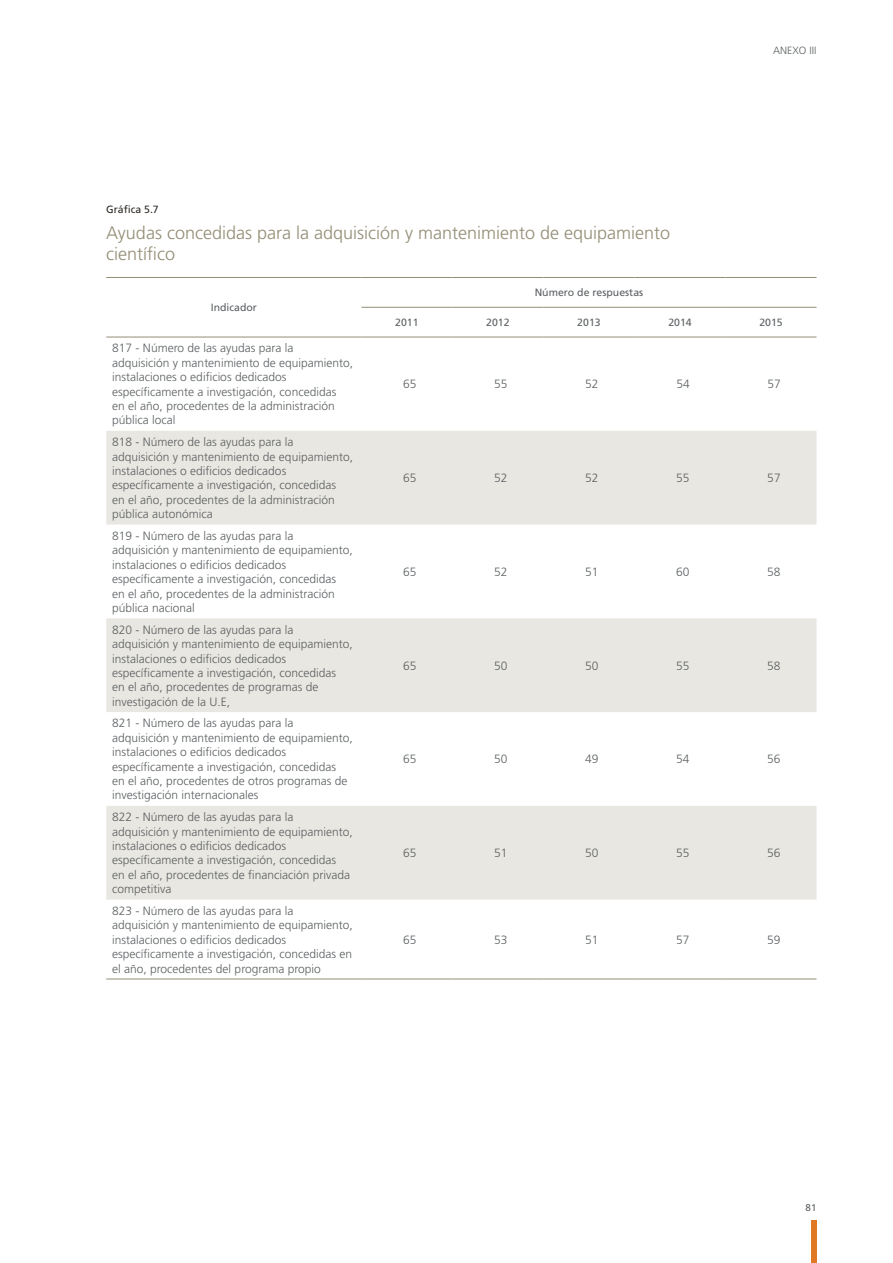
<style>
.page{position:relative;width:893px;height:1263px;background:#fff}
.page>*{position:absolute;margin:0;border:0;box-sizing:border-box;transform-origin:0 0}
.t1{font:300 18px/21.6px "Frutiger LT Std";color:#938d76}
.t2{font:300 12px/14.4px "Frutiger LT Std";color:#5c6062}
.t3{font:10.5px "Frutiger LT Std";color:#5c6062}
.t4{font:10.5px "Frutiger LT Std";color:#2e2a25}
.t5{font:300 10.5px "Frutiger LT Std";color:#5c6062}
.t6{font:9.75px "Frutiger LT Std";color:#5c6062}
</style>
<div class="page">
<div style="left:811px;top:1220px;width:6px;height:43px;background:#e17824"></div>
<svg style="left:106px;top:431px;width:710px;height:469px;fill:#e9e7e1"></svg>
<hr style="left:106px;top:277px;width:255px;height:1px;background:#938d76">
<hr style="left:361px;top:277px;width:91px;height:1px;background:#938d76">
<hr style="left:452px;top:277px;width:91px;height:1px;background:#938d76">
<hr style="left:543px;top:277px;width:91px;height:1px;background:#938d76">
<hr style="left:634px;top:277px;width:91px;height:1px;background:#938d76">
<hr style="left:725px;top:277px;width:91px;height:1px;background:#938d76">
<hr style="left:361px;top:307px;width:91px;height:1px;background:#938d76">
<hr style="left:452px;top:307px;width:91px;height:1px;background:#938d76">
<hr style="left:543px;top:307px;width:91px;height:1px;background:#938d76">
<hr style="left:634px;top:307px;width:91px;height:1px;background:#938d76">
<hr style="left:725px;top:307px;width:91px;height:1px;background:#938d76">
<hr style="left:106px;top:337px;width:255px;height:1px;background:#938d76">
<hr style="left:361px;top:337px;width:91px;height:1px;background:#938d76">
<hr style="left:452px;top:337px;width:91px;height:1px;background:#938d76">
<hr style="left:543px;top:337px;width:91px;height:1px;background:#938d76">
<hr style="left:634px;top:337px;width:91px;height:1px;background:#938d76">
<hr style="left:725px;top:337px;width:91px;height:1px;background:#938d76">
<hr style="left:106px;top:979px;width:255px;height:1px;background:#938d76">
<hr style="left:361px;top:979px;width:91px;height:1px;background:#938d76">
<hr style="left:452px;top:979px;width:91px;height:1px;background:#938d76">
<hr style="left:543px;top:979px;width:91px;height:1px;background:#938d76">
<hr style="left:634px;top:979px;width:91px;height:1px;background:#938d76">
<hr style="left:725px;top:979px;width:91px;height:1px;background:#938d76">
<p class="t4" style="left:106px;top:203px;width:54px">Gráfica 5.7</p>
<h1 class="t1" style="left:106px;top:222px;width:565px">Ayudas concedidas para la adquisición y mantenimiento de equipamiento científico</h1>
<p class="t3" style="left:211px;top:301px;width:48px">Indicador</p>
<p class="t3" style="left:535px;top:286px;width:110px">Número de respuestas</p>
<p class="t5" style="left:773px;top:45px;width:45px">ANEXO III</p>
<p class="t2" style="left:112px;top:341px;width:242px">817 - Número de las ayudas para la adquisición y mantenimiento de equipamiento, instalaciones o edificios dedicados específicamente a investigación, concedidas<br>en el año, procedentes de la administración pública local</p>
<p class="t2" style="left:112px;top:435px;width:242px">818 - Número de las ayudas para la adquisición y mantenimiento de equipamiento, instalaciones o edificios dedicados específicamente a investigación, concedidas<br>en el año, procedentes de la administración pública autonómica</p>
<p class="t2" style="left:112px;top:529px;width:242px">819 - Número de las ayudas para la adquisición y mantenimiento de equipamiento, instalaciones o edificios dedicados específicamente a investigación, concedidas<br>en el año, procedentes de la administración pública nacional</p>
<p class="t2" style="left:112px;top:622px;width:242px">820 - Número de las ayudas para la adquisición y mantenimiento de equipamiento, instalaciones o edificios dedicados específicamente a investigación, concedidas<br>en el año, procedentes de programas de investigación de la U.E,</p>
<p class="t2" style="left:112px;top:716px;width:242px">821 - Número de las ayudas para la adquisición y mantenimiento de equipamiento, instalaciones o edificios dedicados específicamente a investigación, concedidas<br>en el año, procedentes de otros programas de investigación internacionales</p>
<p class="t2" style="left:112px;top:810px;width:242px">822 - Número de las ayudas para la adquisición y mantenimiento de equipamiento, instalaciones o edificios dedicados específicamente a investigación, concedidas<br>en el año, procedentes de financiación privada competitiva</p>
<p class="t2" style="left:112px;top:904px;width:242px">823 - Número de las ayudas para la adquisición y mantenimiento de equipamiento, instalaciones o edificios dedicados específicamente a investigación, concedidas en el año, procedentes del programa propio</p>
<p class="t3" style="left:395px;top:316px;width:25px">2011</p>
<p class="t3" style="left:486px;top:316px;width:25px">2012</p>
<p class="t3" style="left:577px;top:316px;width:25px">2013</p>
<p class="t3" style="left:668px;top:316px;width:25px">2014</p>
<p class="t3" style="left:759px;top:316px;width:25px">2015</p>
<p class="t2" style="left:403px;top:377px;width:15px">65</p>
<p class="t2" style="left:494px;top:377px;width:15px">55</p>
<p class="t2" style="left:585px;top:377px;width:15px">52</p>
<p class="t2" style="left:676px;top:377px;width:15px">54</p>
<p class="t2" style="left:767px;top:377px;width:15px">57</p>
<p class="t2" style="left:403px;top:471px;width:15px">65</p>
<p class="t2" style="left:494px;top:471px;width:15px">52</p>
<p class="t2" style="left:585px;top:471px;width:15px">52</p>
<p class="t2" style="left:676px;top:471px;width:15px">55</p>
<p class="t2" style="left:767px;top:471px;width:15px">57</p>
<p class="t2" style="left:403px;top:565px;width:15px">65</p>
<p class="t2" style="left:494px;top:565px;width:15px">52</p>
<p class="t2" style="left:585px;top:565px;width:15px">51</p>
<p class="t2" style="left:676px;top:565px;width:15px">60</p>
<p class="t2" style="left:767px;top:565px;width:15px">58</p>
<p class="t2" style="left:403px;top:658px;width:15px">65</p>
<p class="t2" style="left:494px;top:658px;width:15px">50</p>
<p class="t2" style="left:585px;top:658px;width:15px">50</p>
<p class="t2" style="left:676px;top:658px;width:15px">55</p>
<p class="t2" style="left:767px;top:658px;width:15px">58</p>
<p class="t2" style="left:403px;top:752px;width:15px">65</p>
<p class="t2" style="left:494px;top:752px;width:15px">50</p>
<p class="t2" style="left:585px;top:752px;width:15px">49</p>
<p class="t2" style="left:676px;top:752px;width:15px">54</p>
<p class="t2" style="left:767px;top:752px;width:15px">56</p>
<p class="t2" style="left:403px;top:846px;width:15px">65</p>
<p class="t2" style="left:494px;top:846px;width:15px">51</p>
<p class="t2" style="left:585px;top:846px;width:15px">50</p>
<p class="t2" style="left:676px;top:846px;width:15px">55</p>
<p class="t2" style="left:767px;top:846px;width:15px">56</p>
<p class="t2" style="left:403px;top:933px;width:15px">65</p>
<p class="t2" style="left:494px;top:933px;width:15px">53</p>
<p class="t2" style="left:585px;top:933px;width:15px">51</p>
<p class="t2" style="left:676px;top:933px;width:15px">57</p>
<p class="t2" style="left:767px;top:933px;width:15px">59</p>
<p class="t6" style="left:806px;top:1202px;width:12px">81</p>
</div>
